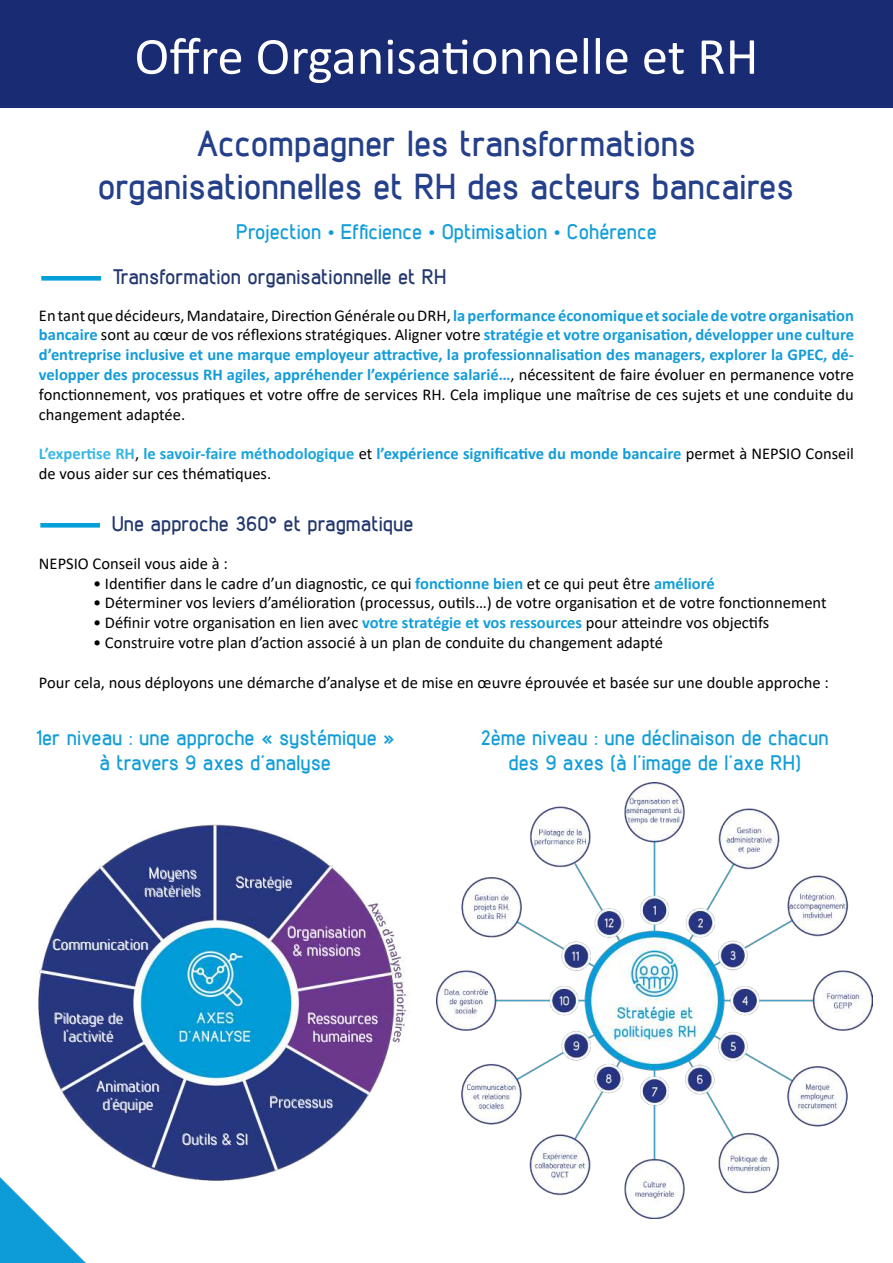
<style>
.page{position:relative;width:893px;height:1263px;background:#fff}
.page>*{position:absolute;margin:0;border:0;box-sizing:border-box;transform-origin:0 0}
.t1{font:52.5px "Calibri";color:#fff}
.t2{font:700 36px/43.2px "Lintel";color:#24408a;text-align:center}
.t3{font:700 21px/25.2px "Lintel";color:#139ed8;text-align:center}
.t4{font:700 21px "Lintel";color:#23376f}
.t5{font:16.5px/19.8px "Calibri";color:#000001}
.t6{font:700 16.5px/19.8px "Calibri";color:#139cd9;text-align:justify}
.t7{font:15px/18px "Lintel";color:#fff;text-align:center}
.s1{font-weight:400;color:#000001}
.s2{font-weight:700;color:#38b7e3}
.s3{font-weight:700;color:#1aa3db}
.s4{font-weight:700;color:#139cd9}
.s5{font-weight:700;color:#139ed8}
</style>
<div class="page">
<img style="left:38px;top:824px;width:371px;height:357px">
<img style="left:41px;top:276px;width:60px;height:5px">
<div style="left:0;top:0;width:893px;height:107px;background:#192b72"></div>
<svg style="left:0;top:1094px;width:175px;height:169px"></svg>
<img style="left:40px;top:523px;width:60px;height:5px">
<img style="left:437px;top:782px;width:436px;height:436px">
<h1 class="t1" style="left:135px;top:20px;width:625px">Offre Organisationnelle et RH</h1>
<h2 class="t2" style="left:98px;top:121px;width:698px">Accompagner les transformations organisationnelles et RH des acteurs bancaires</h2>
<p class="t3" style="left:236px;top:218px;width:422px">Projection • Efficience • Optimisation • Cohérence</p>
<p class="t4" style="left:112px;top:263px;width:336px">Transformation organisationnelle et RH</p>
<p class="t6" style="left:39px;top:305px;width:816px"><span class="s1">En tant que décideurs, Mandataire, Direction Générale ou DRH,</span> la performance économique et sociale de votre organisation bancaire <span class="s1">sont au cœur de vos réflexions stratégiques. Aligner votre</span> stratégie et votre organisation, développer une culture d’entreprise inclusive et une marque employeur attractive, la professionnalisation des managers, explorer la GPEC, dé&shy;velopper des processus RH agiles, appréhender l’expérience salarié…<span class="s1">, nécessitent de faire évoluer en permanence votre fonctionnement, vos pratiques et votre offre de services RH. Cela implique une maîtrise de ces sujets et une conduite du changement adaptée.</span></p>
<p class="t5" style="left:39px;top:443px;width:816px"><span class="s2">L’expertise RH</span>, <span class="s3">le savoir-faire méthodologique</span> et <span class="s4">l’expérience significative du monde bancaire</span> permet à NEPSIO Conseil de vous aider sur ces thématiques.</p>
<p class="t4" style="left:112px;top:510px;width:303px">Une approche 360° et pragmatique</p>
<p class="t5" style="left:39px;top:553px;width:190px">NEPSIO Conseil vous aide à :</p>
<p class="t5" style="left:93px;top:573px;width:623px">• Identifier dans le cadre d’un diagnostic, ce qui <span class="s5">fonctionne bien</span> et ce qui peut être <span class="s5">amélioré</span></p>
<p class="t5" style="left:93px;top:593px;width:735px">• Déterminer vos leviers d’amélioration (processus, outils…) de votre organisation et de votre fonctionnement</p>
<p class="t5" style="left:93px;top:612px;width:678px">• Définir votre organisation en lien avec <span class="s5">votre stratégie et vos ressources</span> pour atteindre vos objectifs</p>
<p class="t5" style="left:93px;top:632px;width:571px">• Construire votre plan d’action associé à un plan de conduite du changement adapté</p>
<p class="t5" style="left:39px;top:672px;width:791px">Pour cela, nous déployons une démarche d’analyse et de mise en œuvre éprouvée et basée sur une double approche :</p>
<p class="t3" style="left:36px;top:724px;width:361px">1er niveau : une approche « systémique » à travers 9 axes d’analyse</p>
<p class="t3" style="left:481px;top:724px;width:349px">2ème niveau : une déclinaison de chacun des 9 axes (à l’image de l’axe RH)</p>
<p class="t7" style="left:145px;top:864px;width:58px;text-align:left">Moyens matériels</p>
<p class="t7" style="left:53px;top:935px;width:97px">Communication</p>
<p class="t7" style="left:54px;top:1009px;width:71px">Pilotage de l’activité</p>
<p class="t7" style="left:97px;top:1077px;width:64px">Animation d’équipe</p>
<p class="t7" style="left:236px;top:873px;width:58px">Stratégie</p>
<p class="t7" style="left:287px;top:923px;width:80px">Organisation &amp; missions</p>
<p class="t7" style="left:307px;top:1009px;width:73px">Ressources humaines</p>
<p class="t7" style="left:270px;top:1093px;width:65px">Processus</p>
<p class="t7" style="left:182px;top:1130px;width:68px">Outils &amp; SI</p>
</div>
